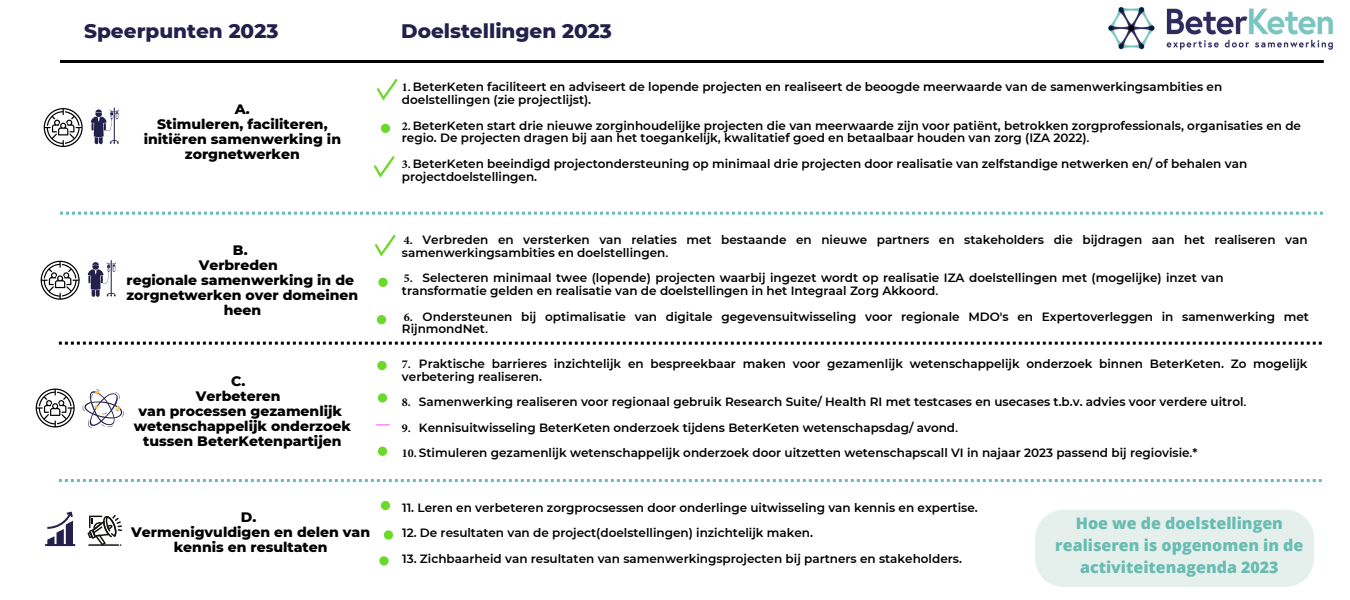
<style>
.page{position:relative;width:1350px;height:600px;background:#fff}
.page>*{position:absolute;margin:0;border:0;box-sizing:border-box;transform-origin:0 0}
.t1{font:800 20px "Montserrat";color:#23204b}
.t2{font:800 16px/21.7px "Open Sans";color:#69bcb2;text-align:center}
.t3{font:800 14px/15px "Montserrat";color:#000;text-align:center}
.t4{font:600 12px/12.8px "Montserrat";color:#000}
.s1{font-family:"Minion Pro";font-weight:700}
</style>
<div class="page">
<svg style="left:60px;top:212px;width:1263px;height:3px"></svg>
<svg style="left:59px;top:342px;width:1263px;height:3px"></svg>
<svg style="left:59px;top:479px;width:1263px;height:3px"></svg>
<hr style="left:60px;top:60px;width:1264px;height:3px;background:#000">
<svg style="left:44px;top:108px;width:39px;height:39px"></svg>
<svg style="left:91px;top:107px;width:28px;height:37px"></svg>
<svg style="left:41px;top:261px;width:39px;height:39px"></svg>
<svg style="left:88px;top:260px;width:28px;height:37px"></svg>
<svg style="left:83px;top:389px;width:41px;height:39px"></svg>
<svg style="left:36px;top:389px;width:39px;height:39px"></svg>
<svg style="left:88px;top:515px;width:34px;height:31px"></svg>
<svg style="left:45px;top:512px;width:30px;height:34px"></svg>
<img style="left:1108px;top:8px;width:224px;height:41px">
<div style="left:1035px;top:510px;width:279px;height:77px;background:#e5f0ec"></div>
<svg style="left:377px;top:79px;width:21px;height:22px"></svg>
<svg style="left:374px;top:156px;width:21px;height:22px"></svg>
<svg style="left:375px;top:235px;width:21px;height:22px"></svg>
<div style="left:377px;top:361px;width:10px;height:9px;background:#6ad928;border-radius:50%"></div>
<div style="left:378px;top:393px;width:9px;height:10px;background:#6ad928;border-radius:50%"></div>
<div style="left:378px;top:447px;width:9px;height:9px;background:#6ad928;border-radius:50%"></div>
<div style="left:377px;top:315px;width:9px;height:9px;background:#6ad928;border-radius:50%"></div>
<div style="left:381px;top:124px;width:9px;height:9px;background:#6ad928;border-radius:50%"></div>
<div style="left:381px;top:501px;width:9px;height:9px;background:#6ad928;border-radius:50%"></div>
<div style="left:384px;top:530px;width:9px;height:10px;background:#6ad928;border-radius:50%"></div>
<svg style="left:379px;top:556px;width:10px;height:10px"></svg>
<div style="left:378px;top:278px;width:10px;height:9px;background:#6ad928;border-radius:50%"></div>
<svg style="left:377px;top:424px;width:12px;height:2px"></svg>
<h1 class="t1" style="left:84px;top:19px;width:196px">Speerpunten 2023</h1>
<p class="t3" style="left:144px;top:101px;width:199px">A.<br>Stimuleren, faciliteren, initiëren samenwerking in zorgnetwerken</p>
<p class="t3" style="left:126px;top:243px;width:233px">B.<br>Verbreden<br>regionale samenwerking in de zorgnetwerken over domeinen heen</p>
<p class="t3" style="left:134px;top:374px;width:219px">C.<br>Verbeteren<br>van processen gezamenlijk wetenschappelijk onderzoek tussen BeterKetenpartijen</p>
<p class="t3" style="left:131px;top:510px;width:240px">D.<br>Vermenigvuldigen en delen van kennis en resultaten</p>
<h1 class="t1" style="left:401px;top:19px;width:212px">Doelstellingen 2023</h1>
<p class="t4" style="left:402px;top:81px;width:822px"><span class="s1">1.</span>BeterKeten faciliteert en adviseert de lopende projecten en realiseert de beoogde meerwaarde van de samenwerkingsambities en doelstellingen (zie projectlijst).</p>
<p class="t4" style="left:402px;top:119px;width:901px"><span class="s1">2.</span>BeterKeten start drie nieuwe zorginhoudelijke projecten die van meerwaarde zijn voor patiënt, betrokken zorgprofessionals, organisaties en de regio. De projecten dragen bij aan het toegankelijk, kwalitatief goed en betaalbaar houden van zorg (IZA 2022)<span class="s1">.</span></p>
<p class="t4" style="left:402px;top:157px;width:847px"><span class="s1">3.</span>BeterKeten beeindigd projectondersteuning op minimaal drie projecten door realisatie van zelfstandige netwerken en/ of behalen van projectdoelstellingen.</p>
<p class="t4" style="left:402px;top:233px;width:907px"><span class="s1">4.</span> Verbreden en versterken van relaties met bestaande en nieuwe partners en stakeholders die bijdragen aan het realiseren van samenwerkingsambities en doelstellingen<span class="s1">.</span></p>
<p class="t4" style="left:402px;top:272px;width:823px"><span class="s1">5.</span> Selecteren minimaal twee (lopende) projecten waarbij ingezet wordt op realisatie IZA doelstellingen met (mogelijke) inzet van transformatie gelden en realisatie van de doelstellingen in het Integraal Zorg Akkoord<span class="s1">.</span></p>
<p class="t4" style="left:402px;top:310px;width:909px"><span class="s1">6.</span> Ondersteunen bij optimalisatie van digitale gegevensuitwisseling voor regionale MDO's en Expertoverleggen in samenwerking met<br>RijnmondNet<span class="s1">.</span></p>
<p class="t4" style="left:402px;top:358px;width:907px"><span class="s1">7.</span> Praktische barrieres inzichtelijk en bespreekbaar maken voor gezamenlijk wetenschappelijk onderzoek binnen BeterKeten. Zo mogelijk verbetering realiseren.</p>
<p class="t4" style="left:402px;top:396px;width:846px"><span class="s1">8.</span> Samenwerking realiseren voor regionaal gebruik Research Suite/ Health RI met testcases en usecases t.b.v. advies voor verdere uitrol<span class="s1">.</span></p>
<p class="t4" style="left:402px;top:421px;width:558px"><span class="s1">9.</span> Kennisuitwisseling BeterKeten onderzoek tijdens BeterKeten wetenschapsdag/ avond<span class="s1">.</span></p>
<p class="t4" style="left:402px;top:447px;width:797px"><span class="s1">10.</span> Stimuleren gezamenlijk wetenschappelijk onderzoek door uitzetten wetenschapscall VI in najaar 2023 passend bij regiovisie<span class="s1">.</span>*</p>
<p class="t4" style="left:402px;top:501px;width:577px">11. Leren en verbeteren zorgprocsessen door onderlinge uitwisseling van kennis en expertise.</p>
<p class="t4" style="left:402px;top:527px;width:412px">12. De resultaten van de project(doelstellingen) inzichtelijk maken.</p>
<p class="t4" style="left:402px;top:552px;width:561px">13. Zichbaarheid van resultaten van samenwerkingsprojecten bij partners en stakeholders.</p>
<h2 class="t2" style="left:1055px;top:512px;width:250px">Hoe we de doelstellingen realiseren is opgenomen in de activiteitenagenda 2023</h2>
</div>
